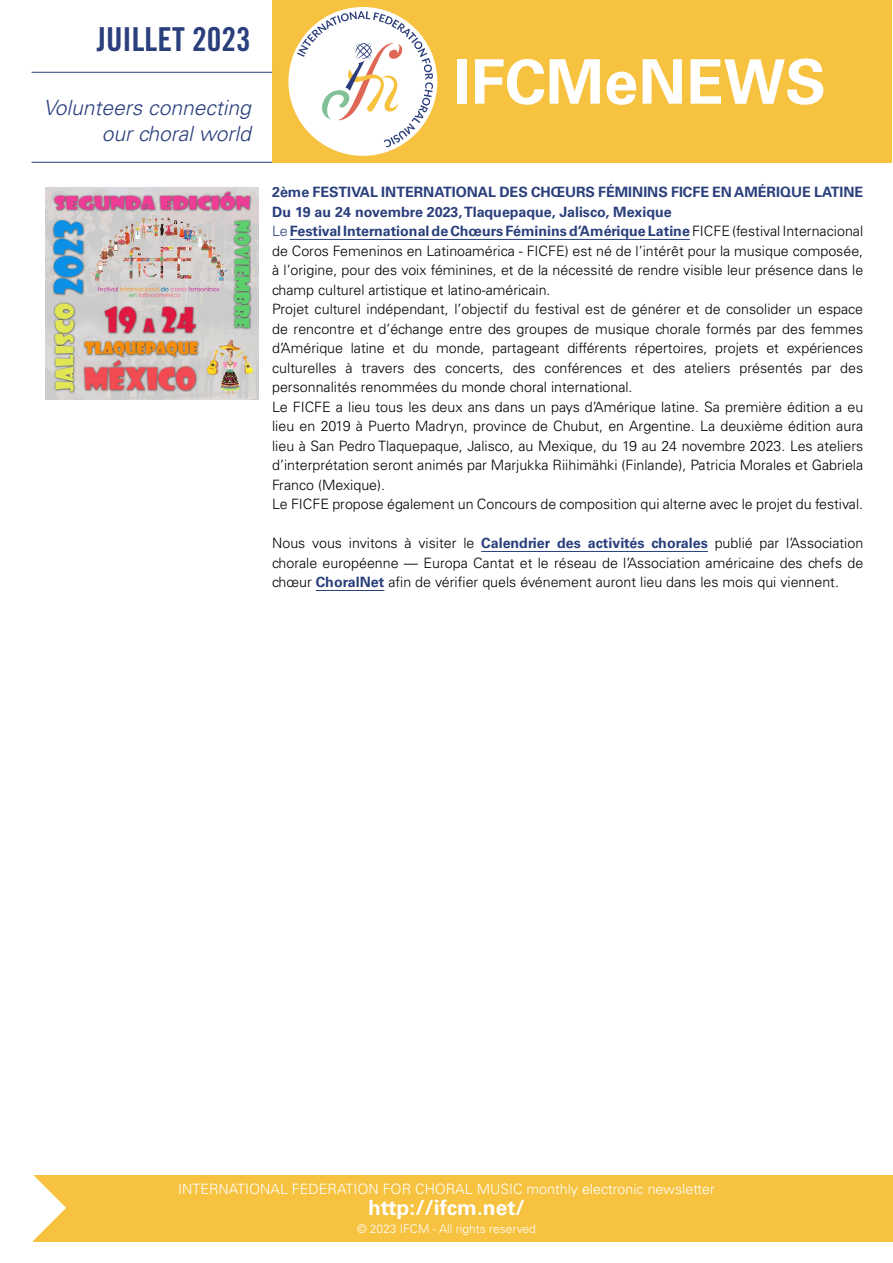
<style>
.page{position:relative;width:893px;height:1263px;background:#fff}
.page>*{position:absolute;margin:0;border:0;box-sizing:border-box;transform-origin:0 0}
.t1{font:700 61.5px "Univers LT Std";color:#fff}
.t2{font:33px "Trade Gothic LT Std Bd Cn 20";color:#2a3f7c}
.t3{font:italic 300 21px/25.2px "Univers LT Std";color:#2a3f7c;text-align:right}
.t4{font:700 21px "Univers LT Std";color:#fff}
.t5{font:300 14.25px/19.5px "Univers LT Std";color:#000}
.t6{font:300 14.25px "Univers LT Std";color:#fff}
.t7{font:300 12px "Univers LT Std";color:#fff}
.s1{font-weight:700;color:#2a3f7c}
.s2{color:#2a3f7c}
</style>
<div class="page">
<hr style="left:290px;top:239px;width:400px;height:1px;background:#2a3f7c">
<hr style="left:481px;top:551px;width:227px;height:1px;background:#2a3f7c">
<hr style="left:316px;top:590px;width:68px;height:1px;background:#2a3f7c">
<div style="left:33px;top:1176px;width:860px;height:66px;background:#f6c240"></div>
<svg style="left:33px;top:1175px;width:33px;height:66px"></svg>
<div style="left:272px;top:0;width:619px;height:163px;background:#f6c240"></div>
<div style="left:288px;top:7px;width:149px;height:149px;background:#fff;border-radius:50%"></div>
<svg style="left:297px;top:11px;width:136px;height:136px"></svg>
<img style="left:46px;top:187px;width:212px;height:213px">
<hr style="left:32px;top:72px;width:240px;height:1px;background:#2a3f7c">
<hr style="left:32px;top:162px;width:240px;height:1px;background:#2a3f7c">
<h2 class="t2" style="left:97px;top:19px;width:155px">JUILLET 2023</h2>
<h3 class="t3" style="left:44px;top:96px;width:209px">Volunteers connecting our choral world</h3>
<h1 class="t1" style="left:454px;top:46px;width:374px">IFCMeNEWS</h1>
<p class="t5" style="left:272px;top:183px;width:593px"><span class="s1">2ème FESTIVAL INTERNATIONAL DES CHŒURS FÉMININS FICFE EN AMÉRIQUE LATINE Du 19 au 24 novembre 2023, Tlaquepaque, Jalisco, Mexique<br></span><span class="s2">Le</span> <span class="s1">Festival International de Chœurs Féminins d’Amérique Latine</span> FICFE (festival Internacional de Coros Femeninos en Latinoamérica - FICFE) est né de l’intérêt pour la musique composée, à l’origine, pour des voix féminines, et de la nécessité de rendre visible leur présence dans le champ culturel artistique et latino-américain.<br>Projet culturel indépendant, l’objectif du festival est de générer et de consolider un espace de rencontre et d’échange entre des groupes de musique chorale formés par des femmes d’Amérique latine et du monde, partageant différents répertoires, projets et expériences culturelles à travers des concerts, des conférences et des ateliers présentés par des personnalités renommées du monde choral international.<br>Le FICFE a lieu tous les deux ans dans un pays d’Amérique latine. Sa première édition a eu lieu en 2019 à Puerto Madryn, province de Chubut, en Argentine. La deuxième édition aura lieu à San Pedro Tlaquepaque, Jalisco, au Mexique, du 19 au 24 novembre 2023. Les ateliers d’interprétation seront animés par Marjukka Riihimähki (Finlande), Patricia Morales et Gabriela Franco (Mexique).<br>Le FICFE propose également un Concours de composition qui alterne avec le projet du festival.</p>
<p class="t5" style="left:272px;top:534px;width:593px;text-align:justify">Nous vous invitons à visiter le <span class="s1">Calendrier des activités chorales</span> publié par l’Association chorale européenne — Europa Cantat et le réseau de l’Association américaine des chefs de chœur <span class="s1">ChoralNet</span> afin de vérifier quels événement auront lieu dans les mois qui viennent.</p>
<p class="t6" style="left:178px;top:1180px;width:538px">INTERNATIONAL FEDERATION FOR CHORAL MUSIC monthly electronic newsletter</p>
<h3 class="t4" style="left:368px;top:1195px;width:158px">http://ifcm.net/</h3>
<p class="t7" style="left:357px;top:1221px;width:180px">© 2023 IFCM - All rights reserved</p>
</div>
